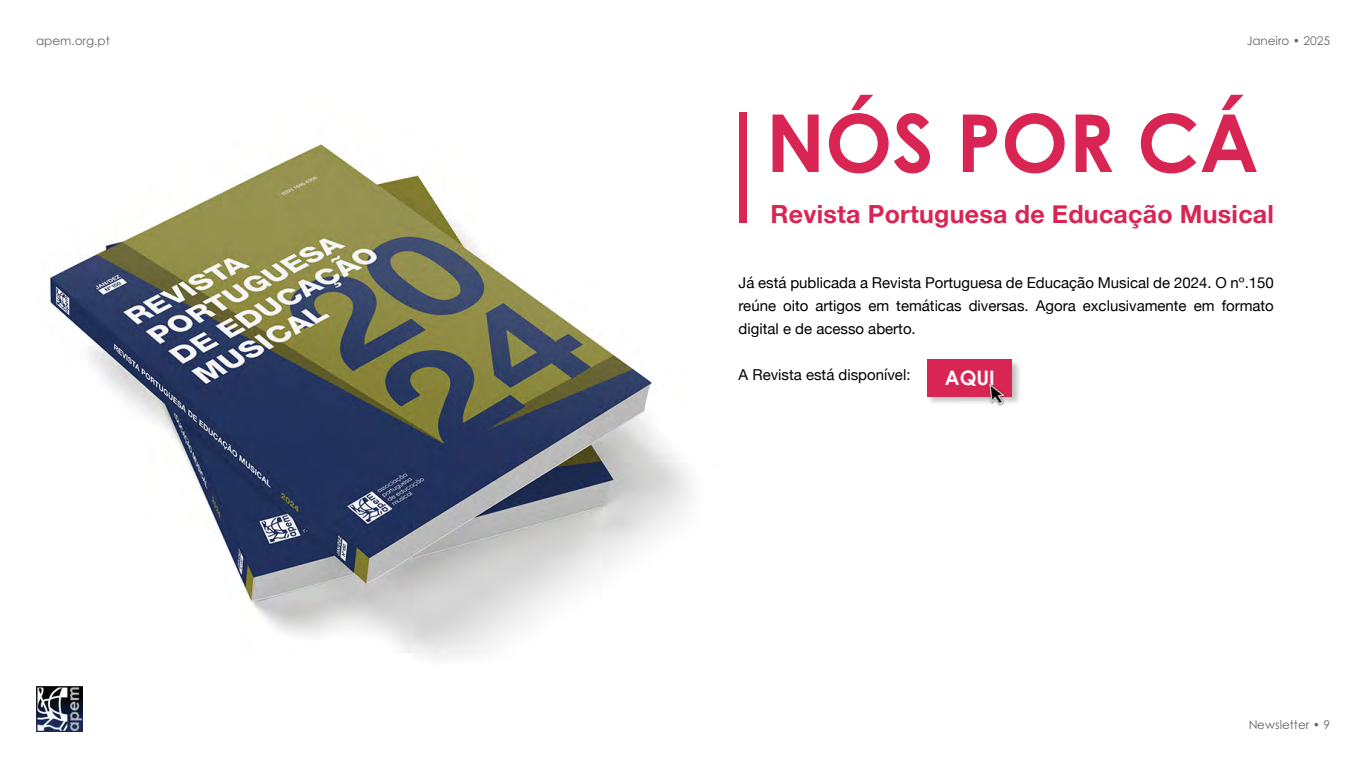
<style>
.page{position:relative;width:1366px;height:768px;background:#fff}
.page>*{position:absolute;margin:0;border:0;box-sizing:border-box;transform-origin:0 0}
.t1{font:700 80px "Century Gothic";color:#d92553}
.t2{font:700 25px "Helvetica Neue";letter-spacing:.01em;color:#d92553}
.t3{font:700 20px "Century Gothic";color:#fff}
.t4{font:15px/23px "Helvetica Neue";color:#000;text-align:justify}
.t5{font:12px "Century Gothic Pro";color:#000}
</style>
<div class="page">
<img style="left:36px;top:687px;width:46px;height:45px">
<div style="left:739px;top:113px;width:8px;height:110px;background:#d92553"></div>
<div style="left:926px;top:358px;width:96px;height:48px;background:#000;opacity:.25"></div>
<div style="left:927px;top:359px;width:85px;height:37px;background:#d92553"></div>
<img style="left:980px;top:382px;width:31px;height:24px">
<img style="left:48px;top:144px;width:643px;height:514px">
<p class="t5" style="left:36px;top:33px;width:75px">apem.org.pt</p>
<p class="t5" style="left:1247px;top:34px;width:85px">Janeiro • 2025</p>
<h1 class="t1" style="left:766px;top:82px;width:494px">NÓS POR CÁ</h1>
<h2 class="t2" style="left:771px;top:195px;width:505px">Revista Portuguesa de Educação Musical</h2>
<p class="t4" style="left:739px;top:272px;width:537px">Já está publicada a Revista Portuguesa de Educação Musical de 2024. O nº.150 reúne oito artigos em temáticas diversas. Agora exclusivamente em formato digital e de acesso aberto.</p>
<p class="t4" style="left:739px;top:364px;width:173px">A Revista está disponível:</p>
<h3 class="t3" style="left:945px;top:363px;width:51px">AQUI</h3>
<p class="t5" style="left:1248px;top:717px;width:83px">Newsletter • 9</p>
</div>
